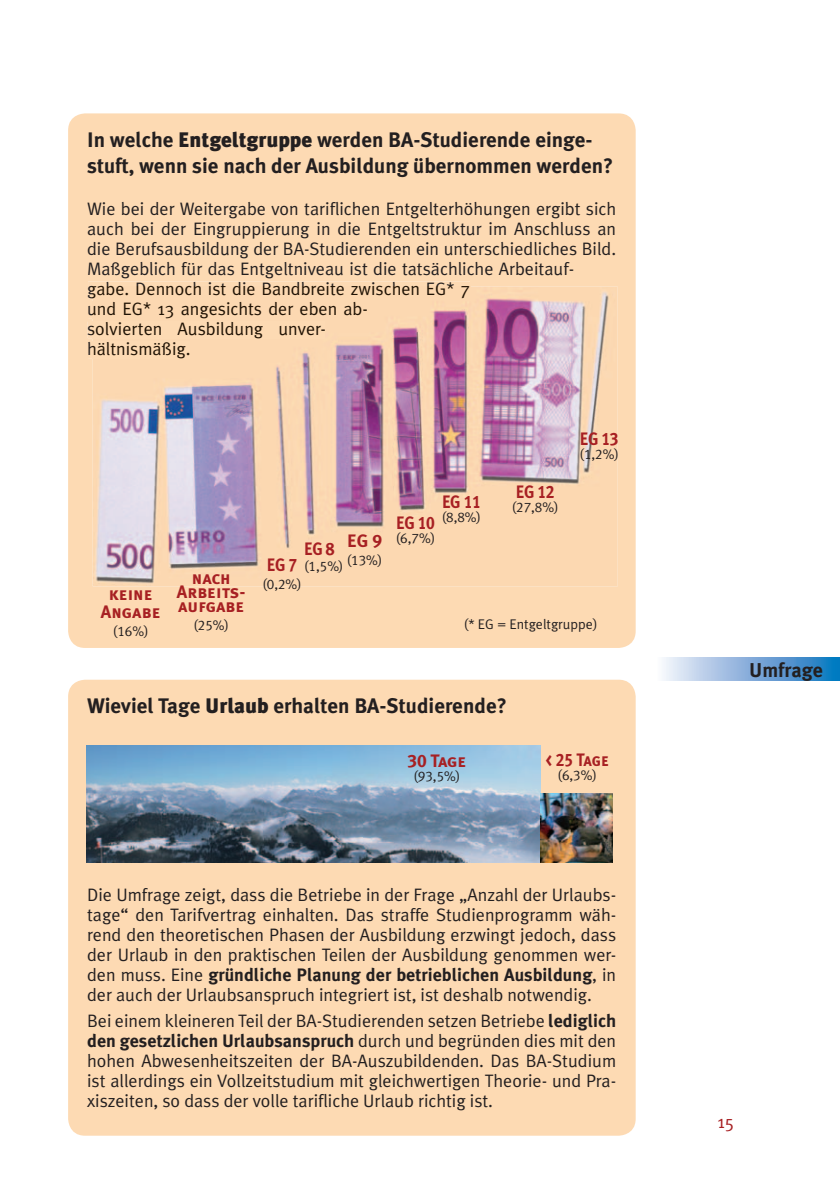
<style>
.page{position:relative;width:840px;height:1191px;background:#fff}
.page>*{position:absolute;margin:0;border:0;box-sizing:border-box;transform-origin:0 0}
.t1{font:700 21px/26px "Meta Plus";color:#231f20}
.t2{font:700 20px "Meta Plus";color:#231f20}
.t3{font:18px/20px "Meta Plus Normal";color:#231f20;text-align:justify}
.t4{font:700 18px "Meta Plus";color:#231f20}
.t5{font:18px/20px "Meta Plus Normal";color:#201305}
.t6{font:18px/14px "Meta Plus Bold Caps";color:#a72023;text-align:center}
.t7{font:18px "Meta Plus Bold Caps";color:#a72023;scale:.9 1}
.t8{font:18px "Meta Plus Normal";color:#a72023}
.t9{font:14px "Meta Plus Normal Caps";color:#231f20}
.t10{font:14px "Meta Plus Normal";color:#231f20}
.s1{font-weight:900}
.s2{font-family:"Meta Plus Normal";font-weight:400}
.s3{font-family:"Meta Plus";font-weight:700}
</style>
<div class="page">
<svg style="left:663px;top:658px;width:176px;height:22px;background:#81afdb"></svg>
<div style="left:68px;top:113px;width:567px;height:535px;background:#fddab3"></div>
<div style="left:88px;top:282px;width:381px;height:16px;background:#fddab3"></div>
<hr style="left:89px;top:302px;width:4px;height:16px;background:#fddab3">
<div style="left:88px;top:322px;width:5px;height:16px;background:#fddab3"></div>
<div style="left:88px;top:342px;width:5px;height:16px;background:#fddab3"></div>
<img style="left:93px;top:287px;width:524px;height:299px">
<div style="left:93px;top:287px;width:376px;height:11px;background:#fcd8b1"></div>
<div style="left:93px;top:302px;width:274px;height:16px;background:#fcd8b1"></div>
<div style="left:93px;top:322px;width:232px;height:16px;background:#fddab3"></div>
<div style="left:93px;top:342px;width:96px;height:16px;background:#fddab3"></div>
<div style="left:68px;top:679px;width:567px;height:456px;background:#fddab3;border-radius:17px"></div>
<img style="left:86px;top:746px;width:454px;height:116px">
<img style="left:540px;top:793px;width:72px;height:69px">
<p class="t1" style="left:87px;top:128px;width:527px">In welche <span class="s1">Entgeltgruppe</span> werden BA-Studierende einge&shy;stuft, wenn sie nach der Ausbildung übernommen werden?</p>
<p class="t3" style="left:87px;top:200px;width:530px">Wie bei der Weitergabe von tariflichen Entgelterhöhungen ergibt sich auch bei der Eingruppierung in die Entgeltstruktur im Anschluss an die Berufsausbildung der BA-Studierenden ein unterschiedliches Bild.<br>Maßgeblich für das Entgeltniveau ist die tatsächliche Arbeitauf-</p>
<p class="t5" style="left:87px;top:280px;width:384px">gabe. Dennoch ist die Bandbreite zwischen EG* 7 und EG* 13 angesichts der eben ab-<br>solvierten Ausbildung unver-<br>hältnismäßig.</p>
<p class="t6" style="left:101px;top:585px;width:61px;line-height:18px">keine<br>Angabe</p>
<p class="t9" style="left:113px;top:623px;width:37px">(16%)</p>
<p class="t6" style="left:177px;top:571px;width:70px">nach<br>Arbeits&shy;aufgabe</p>
<p class="t9" style="left:193px;top:617px;width:37px">(25%)</p>
<p class="t6" style="left:347px;top:534px;width:36px">EG 9</p>
<p class="t9" style="left:346px;top:552px;width:37px">(13%)</p>
<p class="t7" style="left:304px;top:538px;width:35px">EG 8</p>
<p class="t9" style="left:304px;top:558px;width:41px">(1,5%)</p>
<p class="t7" style="left:267px;top:554px;width:35px">EG 7</p>
<p class="t9" style="left:262px;top:576px;width:41px">(0,2%)</p>
<p class="t7" style="left:396px;top:512px;width:44px">EG 10</p>
<p class="t9" style="left:395px;top:530px;width:41px">(6,7%)</p>
<p class="t7" style="left:442px;top:491px;width:44px">EG 11</p>
<p class="t9" style="left:441px;top:509px;width:41px">(8,8%)</p>
<p class="t7" style="left:515px;top:482px;width:44px">EG 12</p>
<p class="t9" style="left:511px;top:499px;width:48px">(27,8%)</p>
<p class="t7" style="left:579px;top:428px;width:44px">EG 13</p>
<p class="t9" style="left:579px;top:446px;width:41px">(1,2%)</p>
<p class="t10" style="left:463px;top:618px;width:135px">(* EG = Entgeltgruppe)</p>
<p class="t1" style="left:87px;top:694px;width:421px">Wieviel Tage <span class="s1">Urlaub</span> erhalten BA-Studierende?</p>
<p class="t6" style="left:407px;top:753px;width:61px">30 Tage</p>
<p class="t9" style="left:413px;top:767px;width:48px">(93,5%)</p>
<p class="t7" style="left:545px;top:749px;width:72px">&lt; 25 Tage</p>
<p class="t9" style="left:557px;top:767px;width:41px">(6,3%)</p>
<p class="t3" style="left:87px;top:886px;width:530px">Die Umfrage zeigt, dass die Betriebe in der Frage „Anzahl der Urlaubs&shy;tage“ den Tarifvertrag einhalten. Das straffe Studienprogramm wäh&shy;rend den theoretischen Phasen der Ausbildung erzwingt jedoch, dass der Urlaub in den praktischen Teilen der Ausbildung genommen wer-</p>
<p class="t4" style="left:87px;top:967px;width:530px"><span class="s2">den muss. Eine</span> gründliche Planung der betrieblichen Ausbildung<span class="s2">, in</span></p>
<p class="t3" style="left:87px;top:983px;width:530px;line-height:25.6px">der auch der Urlaubsanspruch integriert ist, ist deshalb notwendig.<br>Bei einem kleineren Teil der BA-Studierenden setzen Betriebe <span class="s3">lediglich</span></p>
<p class="t4" style="left:87px;top:1033px;width:530px">den gesetzlichen Urlaubsanspruch <span class="s2">durch und begründen dies mit den</span></p>
<p class="t3" style="left:87px;top:1052px;width:530px">hohen Abwesenheitszeiten der BA-Auszubildenden. Das BA-Studium ist allerdings ein Vollzeitstudium mit gleichwertigen Theorie- und Pra&shy;xiszeiten, so dass der volle tarifliche Urlaub richtig ist.</p>
<p class="t2" style="left:748px;top:662px;width:75px">Umfrage</p>
<p class="t8" style="left:717px;top:1115px;width:18px">15</p>
</div>
